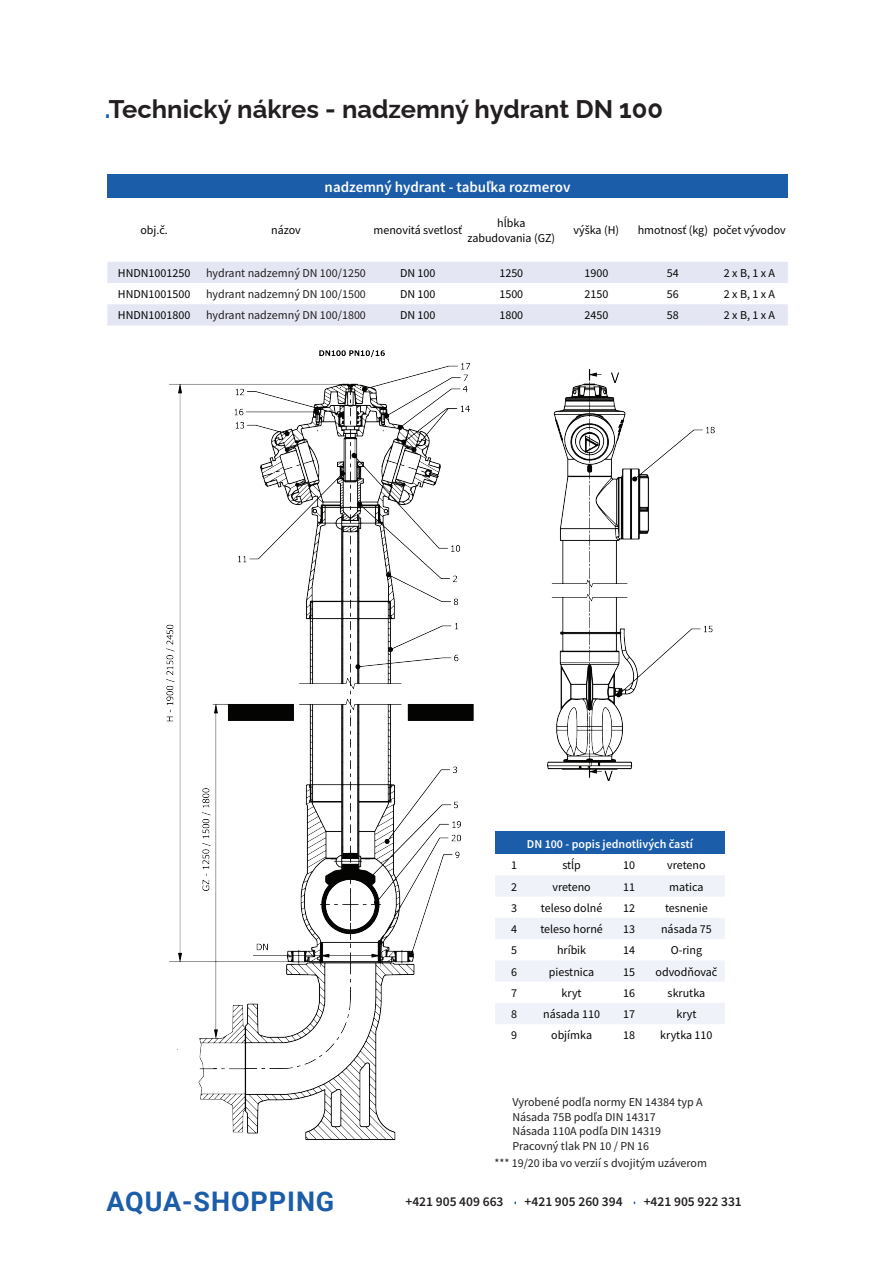
<style>
.page{position:relative;width:893px;height:1263px;background:#fff}
.page>*{position:absolute;margin:0;border:0;box-sizing:border-box;transform-origin:0 0}
.t1{font:700 27px "Roboto";letter-spacing:.035em;color:#1c5daa}
.t2{font:100 25.5px "Raleway";color:#231f20}
.t3{font:600 15px "Source Sans Pro";color:#fff}
.t4{font:600 13.5px "Source Sans Pro";color:#231f20}
.t5{font:12px/14.4px "Source Sans Pro";color:#040503;text-align:center}
.t6{font:12px/14.4px "Source Sans Pro";color:#231f20}
.t7{font:600 12px "Source Sans Pro";color:#fff}
.s1{color:#1c5daa}
.s2{font-family:"Raleway";font-weight:100;font-size:27px;color:#1c5daa}
</style>
<div class="page">
<img style="left:166px;top:350px;width:549px;height:790px">
<div style="left:495px;top:831px;width:230px;height:23px;background:#1c5daa"></div>
<svg style="left:495px;top:875px;width:230px;height:149px"></svg>
<div style="left:107px;top:174px;width:681px;height:24px;background:#1c5daa"></div>
<svg style="left:107px;top:262px;width:681px;height:64px"></svg>
<h2 class="t2" style="left:105px;top:88px;width:560px"><span class="s1">.</span>Technický nákres - nadzemný hydrant DN 100</h2>
<p class="t3" style="left:325px;top:177px;width:247px">nadzemný hydrant - tabuľka rozmerov</p>
<p class="t5" style="left:140px;top:223px;width:29px">obj.č.</p>
<p class="t5" style="left:271px;top:223px;width:31px">názov</p>
<p class="t5" style="left:373px;top:223px;width:90px">menovitá svetlosť</p>
<p class="t5" style="left:467px;top:216px;width:89px">hĺbka zabudovania (GZ)</p>
<p class="t5" style="left:574px;top:223px;width:47px">výška (H)</p>
<p class="t5" style="left:638px;top:223px;width:150px">hmotnosť (kg) počet vývodov</p>
<p class="t5" style="left:118px;top:266px;width:74px">HNDN1001250</p>
<p class="t6" style="left:206px;top:266px;width:161px">hydrant nadzemný DN 100/1250</p>
<p class="t5" style="left:400px;top:266px;width:37px">DN 100</p>
<p class="t5" style="left:499px;top:266px;width:25px">1250</p>
<p class="t5" style="left:584px;top:266px;width:25px">1900</p>
<p class="t5" style="left:667px;top:266px;width:13px">54</p>
<p class="t5" style="left:724px;top:266px;width:53px">2 x B, 1 x A</p>
<p class="t5" style="left:118px;top:287px;width:74px">HNDN1001500</p>
<p class="t6" style="left:206px;top:287px;width:161px">hydrant nadzemný DN 100/1500</p>
<p class="t5" style="left:400px;top:287px;width:37px">DN 100</p>
<p class="t5" style="left:499px;top:287px;width:25px">1500</p>
<p class="t5" style="left:584px;top:287px;width:25px">2150</p>
<p class="t5" style="left:667px;top:287px;width:13px">56</p>
<p class="t5" style="left:724px;top:287px;width:53px">2 x B, 1 x A</p>
<p class="t5" style="left:118px;top:308px;width:74px">HNDN1001800</p>
<p class="t6" style="left:206px;top:308px;width:161px">hydrant nadzemný DN 100/1800</p>
<p class="t5" style="left:400px;top:308px;width:37px">DN 100</p>
<p class="t5" style="left:499px;top:308px;width:25px">1800</p>
<p class="t5" style="left:584px;top:308px;width:25px">2450</p>
<p class="t5" style="left:667px;top:308px;width:13px">58</p>
<p class="t5" style="left:724px;top:308px;width:53px">2 x B, 1 x A</p>
<p class="t7" style="left:527px;top:836px;width:167px">DN 100 - popis jednotlivých častí</p>
<p class="t5" style="left:511px;top:858px;width:7px">1</p>
<p class="t5" style="left:562px;top:858px;width:20px">stĺp</p>
<p class="t5" style="left:623px;top:858px;width:13px">10</p>
<p class="t5" style="left:667px;top:858px;width:40px">vreteno</p>
<p class="t5" style="left:511px;top:879px;width:7px">2</p>
<p class="t5" style="left:552px;top:879px;width:40px">vreteno</p>
<p class="t5" style="left:623px;top:879px;width:13px">11</p>
<p class="t5" style="left:669px;top:879px;width:36px">matica</p>
<p class="t5" style="left:511px;top:901px;width:7px">3</p>
<p class="t5" style="left:541px;top:901px;width:63px">teleso dolné</p>
<p class="t5" style="left:623px;top:901px;width:13px">12</p>
<p class="t5" style="left:665px;top:901px;width:44px">tesnenie</p>
<p class="t5" style="left:511px;top:922px;width:7px">4</p>
<p class="t5" style="left:540px;top:922px;width:64px">teleso horné</p>
<p class="t5" style="left:623px;top:922px;width:13px">13</p>
<p class="t5" style="left:661px;top:922px;width:52px">násada 75</p>
<p class="t5" style="left:511px;top:943px;width:7px">5</p>
<p class="t5" style="left:557px;top:943px;width:31px">hríbik</p>
<p class="t5" style="left:623px;top:943px;width:13px">14</p>
<p class="t5" style="left:671px;top:943px;width:33px">O-ring</p>
<p class="t5" style="left:511px;top:964px;width:7px">6</p>
<p class="t5" style="left:549px;top:964px;width:47px">piestnica</p>
<p class="t5" style="left:623px;top:964px;width:13px">15</p>
<p class="t5" style="left:655px;top:964px;width:63px">odvodňovač</p>
<p class="t5" style="left:511px;top:986px;width:7px">7</p>
<p class="t5" style="left:562px;top:986px;width:22px">kryt</p>
<p class="t5" style="left:623px;top:986px;width:13px">16</p>
<p class="t5" style="left:668px;top:986px;width:39px">skrutka</p>
<p class="t5" style="left:511px;top:1007px;width:7px">8</p>
<p class="t5" style="left:543px;top:1007px;width:58px">násada 110</p>
<p class="t5" style="left:623px;top:1007px;width:13px">17</p>
<p class="t5" style="left:676px;top:1007px;width:22px">kryt</p>
<p class="t5" style="left:511px;top:1028px;width:7px">9</p>
<p class="t5" style="left:551px;top:1028px;width:42px">objímka</p>
<p class="t5" style="left:623px;top:1028px;width:13px">18</p>
<p class="t5" style="left:660px;top:1028px;width:54px">krytka 110</p>
<p class="t6" style="left:512px;top:1095px;width:192px">Vyrobené podľa normy EN 14384 typ A<br>Násada 75B podľa DIN 14317<br>Násada 110A podľa DIN 14319<br>Pracovný tlak PN 10 / PN 16</p>
<p class="t6" style="left:494px;top:1155px;width:214px">*** 19/20 iba vo verzií s dvojitým uzáverom</p>
<h1 class="t1" style="left:107px;top:1182px;width:229px">AQUA-SHOPPING</h1>
<p class="t4" style="left:405px;top:1193px;width:338px">+421 905 409 663 <span class="s2">.</span> +421 905 260 394 <span class="s2">.</span> +421 905 922 331</p>
</div>
